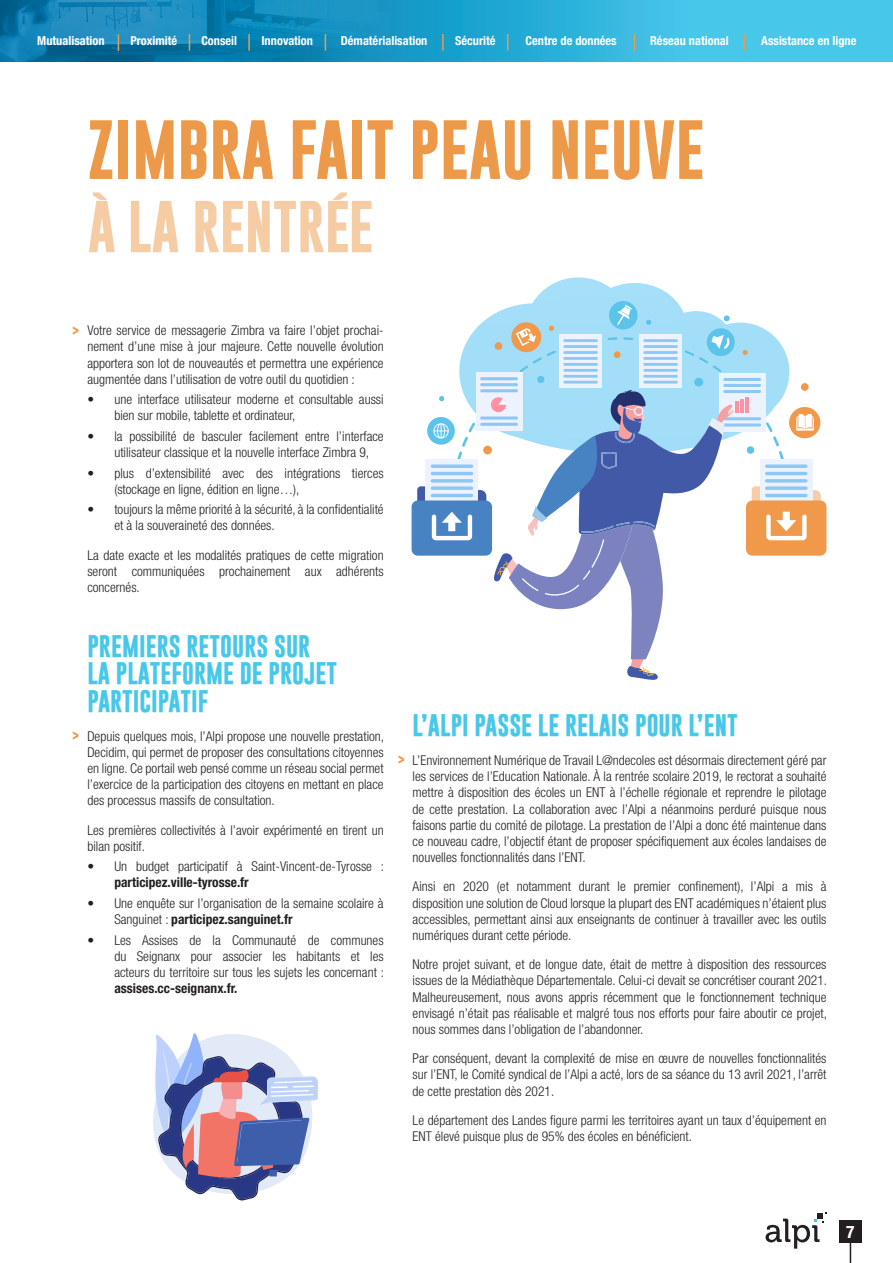
<style>
.page{position:relative;width:893px;height:1263px;background:#fff}
.page>*{position:absolute;margin:0;border:0;box-sizing:border-box;transform-origin:0 0}
.Titre_orange{font:700 60px "Gobold";color:#ed994a}
.Titre_orange_clair{font:700 52.5px "Gobold";color:#f6cca4}
.Titre_bleu{font:700 22.65px/27.2px "Gobold";color:#47c7ea}
.t1{font:700 condensed 17.25px "Helvetica Neue LT Std";color:#fff}
.Texte_courant{font:300 condensed 13.5px/16.2px "Helvetica Neue LT Std";color:#231f20;text-align:justify}
.t2{font:700 13.5px "Gobold";color:#ed994a}
.t3{font:700 condensed 12.3px "Helvetica Neue LT Std";color:#fff}
.s1{font-weight:700}
</style>
<div class="page">
<svg style="left:765px;top:1212px;width:61px;height:37px"></svg>
<svg style="left:850px;top:1243px;width:1px;height:20px"></svg>
<div style="left:839px;top:1220px;width:23px;height:23px;background:#231f20"></div>
<svg style="left:404px;top:0;width:489px;height:62px;background:#36b8df"></svg>
<img style="left:0;top:0;width:404px;height:62px">
<svg style="left:118px;top:34px;width:1px;height:17px"></svg>
<svg style="left:189px;top:34px;width:1px;height:17px"></svg>
<svg style="left:248px;top:34px;width:2px;height:17px"></svg>
<svg style="left:325px;top:34px;width:1px;height:17px"></svg>
<svg style="left:442px;top:34px;width:2px;height:17px"></svg>
<svg style="left:507px;top:34px;width:1px;height:17px"></svg>
<svg style="left:634px;top:34px;width:1px;height:17px"></svg>
<svg style="left:743px;top:34px;width:2px;height:17px"></svg>
<svg style="left:469px;top:277px;width:306px;height:60px"></svg>
<svg style="left:459px;top:337px;width:332px;height:163px;fill:#a3def8"></svg>
<div style="left:760px;top:459px;width:52px;height:66px;background:#edf2ff"></div>
<svg style="left:765px;top:464px;width:42px;height:4px"></svg>
<hr style="left:765px;top:472px;width:42px;height:3px;background:#8cc7f5;border-radius:2px">
<svg style="left:765px;top:479px;width:42px;height:4px"></svg>
<div style="left:746px;top:500px;width:80px;height:56px;background:#f0994a;border-radius:6px"></div>
<svg style="left:752px;top:486px;width:69px;height:54px"></svg>
<div style="left:719px;top:373px;width:46px;height:59px;background:#edf2ff"></div>
<hr style="left:723px;top:378px;width:38px;height:3px;background:#8cc7f5;border-radius:2px">
<hr style="left:723px;top:384px;width:38px;height:3px;background:#8cc7f5;border-radius:2px">
<hr style="left:723px;top:390px;width:38px;height:3px;background:#8cc7f5;border-radius:2px">
<hr style="left:723px;top:417px;width:38px;height:3px;background:#8cc7f5;border-radius:2px">
<hr style="left:723px;top:423px;width:38px;height:3px;background:#8cc7f5;border-radius:2px">
<hr style="left:735px;top:402px;width:4px;height:11px;background:#ff91a3">
<hr style="left:740px;top:400px;width:4px;height:13px;background:#ff91a3">
<hr style="left:745px;top:397px;width:4px;height:16px;background:#ff91a3">
<div style="left:476px;top:372px;width:46px;height:59px;background:#edf2ff"></div>
<hr style="left:480px;top:377px;width:38px;height:3px;background:#8cc7f5;border-radius:2px">
<hr style="left:480px;top:383px;width:38px;height:3px;background:#8cc7f5;border-radius:2px">
<hr style="left:480px;top:389px;width:38px;height:3px;background:#8cc7f5;border-radius:2px">
<div style="left:639px;top:335px;width:43px;height:53px;background:#edf2ff"></div>
<hr style="left:643px;top:339px;width:35px;height:3px;background:#8cc7f5">
<hr style="left:643px;top:345px;width:35px;height:3px;background:#8cc7f5">
<hr style="left:643px;top:351px;width:35px;height:3px;background:#8cc7f5">
<hr style="left:643px;top:357px;width:35px;height:3px;background:#8cc7f5">
<hr style="left:643px;top:363px;width:35px;height:3px;background:#8cc7f5">
<hr style="left:643px;top:369px;width:35px;height:3px;background:#8cc7f5">
<hr style="left:643px;top:375px;width:35px;height:3px;background:#8cc7f5">
<hr style="left:643px;top:381px;width:35px;height:3px;background:#8cc7f5">
<div style="left:559px;top:335px;width:43px;height:53px;background:#edf2ff"></div>
<hr style="left:563px;top:339px;width:35px;height:3px;background:#8cc7f5">
<hr style="left:563px;top:345px;width:35px;height:3px;background:#8cc7f5">
<hr style="left:563px;top:351px;width:35px;height:3px;background:#8cc7f5">
<hr style="left:563px;top:357px;width:35px;height:3px;background:#8cc7f5">
<hr style="left:563px;top:363px;width:35px;height:3px;background:#8cc7f5">
<hr style="left:563px;top:369px;width:35px;height:3px;background:#8cc7f5">
<hr style="left:563px;top:375px;width:35px;height:3px;background:#8cc7f5">
<hr style="left:563px;top:381px;width:35px;height:3px;background:#8cc7f5">
<div style="left:789px;top:407px;width:31px;height:31px;background:#f0994a;border-radius:50%"></div>
<svg style="left:796px;top:414px;width:18px;height:17px"></svg>
<div style="left:609px;top:301px;width:28px;height:28px;background:#5cc4eb;border-radius:50%"></div>
<svg style="left:617px;top:305px;width:15px;height:21px"></svg>
<svg style="left:705px;top:327px;width:31px;height:31px"></svg>
<svg style="left:537px;top:375px;width:8px;height:9px"></svg>
<svg style="left:509px;top:320px;width:45px;height:34px;background:#c8c5b4"></svg>
<div style="left:801px;top:383px;width:8px;height:8px;background:#f0994a;border-radius:50%"></div>
<svg style="left:724px;top:315px;width:6px;height:6px"></svg>
<svg style="left:646px;top:320px;width:5px;height:5px"></svg>
<div style="left:495px;top:342px;width:7px;height:8px;background:#f0994a;border-radius:50%"></div>
<div style="left:747px;top:446px;width:7px;height:8px;background:#5cc4eb;border-radius:50%"></div>
<div style="left:694px;top:378px;width:9px;height:9px;background:#5cc4eb;border-radius:50%"></div>
<svg style="left:743px;top:350px;width:5px;height:5px"></svg>
<div style="left:614px;top:351px;width:7px;height:7px;background:#f0994a;border-radius:50%"></div>
<svg style="left:412px;top:390px;width:323px;height:290px"></svg>
<svg style="left:153px;top:1033px;width:165px;height:167px"></svg>
<p class="t3" style="left:37px;top:33px;width:69px">Mutualisation</p>
<p class="t3" style="left:130px;top:33px;width:48px">Proximité</p>
<p class="t3" style="left:201px;top:33px;width:37px">Conseil</p>
<p class="t3" style="left:261px;top:33px;width:53px">Innovation</p>
<p class="t3" style="left:341px;top:33px;width:88px">Dématérialisation</p>
<p class="t3" style="left:455px;top:33px;width:42px">Sécurité</p>
<p class="t3" style="left:525px;top:33px;width:93px">Centre de données</p>
<p class="t3" style="left:650px;top:33px;width:80px">Réseau national</p>
<p class="t3" style="left:761px;top:33px;width:97px">Assistance en ligne</p>
<p class="Titre_orange" style="left:87px;top:111px;width:619px">ZIMBRA FAIT PEAU NEUVE</p>
<p class="Titre_orange_clair" style="left:87px;top:192px;width:288px">À LA RENTRÉE</p>
<p class="t2" style="left:72px;top:322px;width:9px">&gt;</p>
<p class="Texte_courant" style="left:87px;top:322px;width:298px">Votre service de messagerie Zimbra va faire l’objet prochai&shy;nement d’une mise à jour majeure. Cette nouvelle évolution apportera son lot de nouveautés et permettra une expérience augmentée dans l’utilisation de votre outil du quotidien :</p>
<p class="Texte_courant" style="left:114px;top:391px;width:271px;text-indent:-27px">• une interface utilisateur moderne et consultable aussi bien sur mobile, tablette et ordinateur,</p>
<p class="Texte_courant" style="left:114px;top:428px;width:271px;text-indent:-27px">• la possibilité de basculer facilement entre l’interface utilisateur classique et la nouvelle interface Zimbra 9,</p>
<p class="Texte_courant" style="left:114px;top:465px;width:271px;text-indent:-27px">• plus d’extensibilité avec des intégrations tierces (stockage en ligne, édition en ligne…),</p>
<p class="Texte_courant" style="left:114px;top:501px;width:271px;text-indent:-27px">• toujours la même priorité à la sécurité, à la confidentialité et à la souveraineté des données.</p>
<p class="Texte_courant" style="left:87px;top:547px;width:298px">La date exacte et les modalités pratiques de cette migration seront communiquées prochainement aux adhérents concernés.</p>
<p class="t2" style="left:72px;top:727px;width:9px">&gt;</p>
<p class="Titre_bleu" style="left:87px;top:633px;width:251px">PREMIERS RETOURS SUR<br>LA PLATEFORME DE PROJET<br>PARTICIPATIF</p>
<p class="Texte_courant" style="left:87px;top:727px;width:298px">Depuis quelques mois, l’Alpi propose une nouvelle prestation, Decidim, qui permet de proposer des consultations citoyennes en ligne. Ce portail web pensé comme un réseau social permet l’exercice de la participation des citoyens en mettant en place des processus massifs de consultation.</p>
<p class="Texte_courant" style="left:87px;top:821px;width:298px">Les premières collectivités à l’avoir expérimenté en tirent un bilan positif.</p>
<p class="Texte_courant" style="left:114px;top:858px;width:271px;text-indent:-27px">• Un budget participatif à Saint-Vincent-de-Tyrosse : <span class="s1">participez.ville-tyrosse.fr</span></p>
<p class="Texte_courant" style="left:114px;top:895px;width:271px;text-indent:-27px">• Une enquête sur l’organisation de la semaine scolaire à<br>Sanguinet : <span class="s1">participez.sanguinet.fr</span></p>
<p class="Texte_courant" style="left:114px;top:931px;width:271px;text-indent:-27px">• Les Assises de la Communauté de communes du Seignanx pour associer les habitants et les acteurs du territoire sur tous les sujets les concernant : <span class="s1">assises.cc-seignanx.fr.</span></p>
<p class="t2" style="left:398px;top:751px;width:9px">&gt;</p>
<p class="Titre_bleu" style="left:413px;top:712px;width:327px">L’ALPI PASSE LE RELAIS POUR L’ENT</p>
<p class="Texte_courant" style="left:413px;top:752px;width:415px">L’Environnement Numérique de Travail L@ndecoles est désormais directement géré par les services de l’Education Nationale. À la rentrée scolaire 2019, le rectorat a souhaité mettre à disposition des écoles un ENT à l’échelle régionale et reprendre le pilotage de cette prestation. La collaboration avec l’Alpi a néanmoins perduré puisque nous faisons partie du comité de pilotage. La prestation de l’Alpi a donc été maintenue dans ce nouveau cadre, l’objectif étant de proposer spécifiquement aux écoles landaises de nouvelles fonctionnalités dans l’ENT.</p>
<p class="Texte_courant" style="left:413px;top:878px;width:415px">Ainsi en 2020 (et notamment durant le premier confinement), l’Alpi a mis à disposition une solution de Cloud lorsque la plupart des ENT académiques n’étaient plus accessibles, permettant ainsi aux enseignants de continuer à travailler avec les outils numériques durant cette période.</p>
<p class="Texte_courant" style="left:413px;top:956px;width:416px">Notre projet suivant, et de longue date, était de mettre à disposition des ressources issues de la Médiathèque Départementale. Celui-ci devait se concrétiser courant 2021.<br>Malheureusement, nous avons appris récemment que le fonctionnement technique envisagé n’était pas réalisable et malgré tous nos efforts pour faire aboutir ce projet, nous sommes dans l’obligation de l’abandonner.</p>
<p class="Texte_courant" style="left:413px;top:1050px;width:415px">Par conséquent, devant la complexité de mise en œuvre de nouvelles fonctionnalités sur l’ENT, le Comité syndical de l’Alpi a acté, lors de sa séance du 13 avril 2021, l’arrêt de cette prestation dès 2021.</p>
<p class="Texte_courant" style="left:413px;top:1112px;width:415px">Le département des Landes figure parmi les territoires ayant un taux d’équipement en<br>ENT élevé puisque plus de 95% des écoles en bénéficient.</p>
<p class="t1" style="left:846px;top:1221px;width:10px">7</p>
</div>
